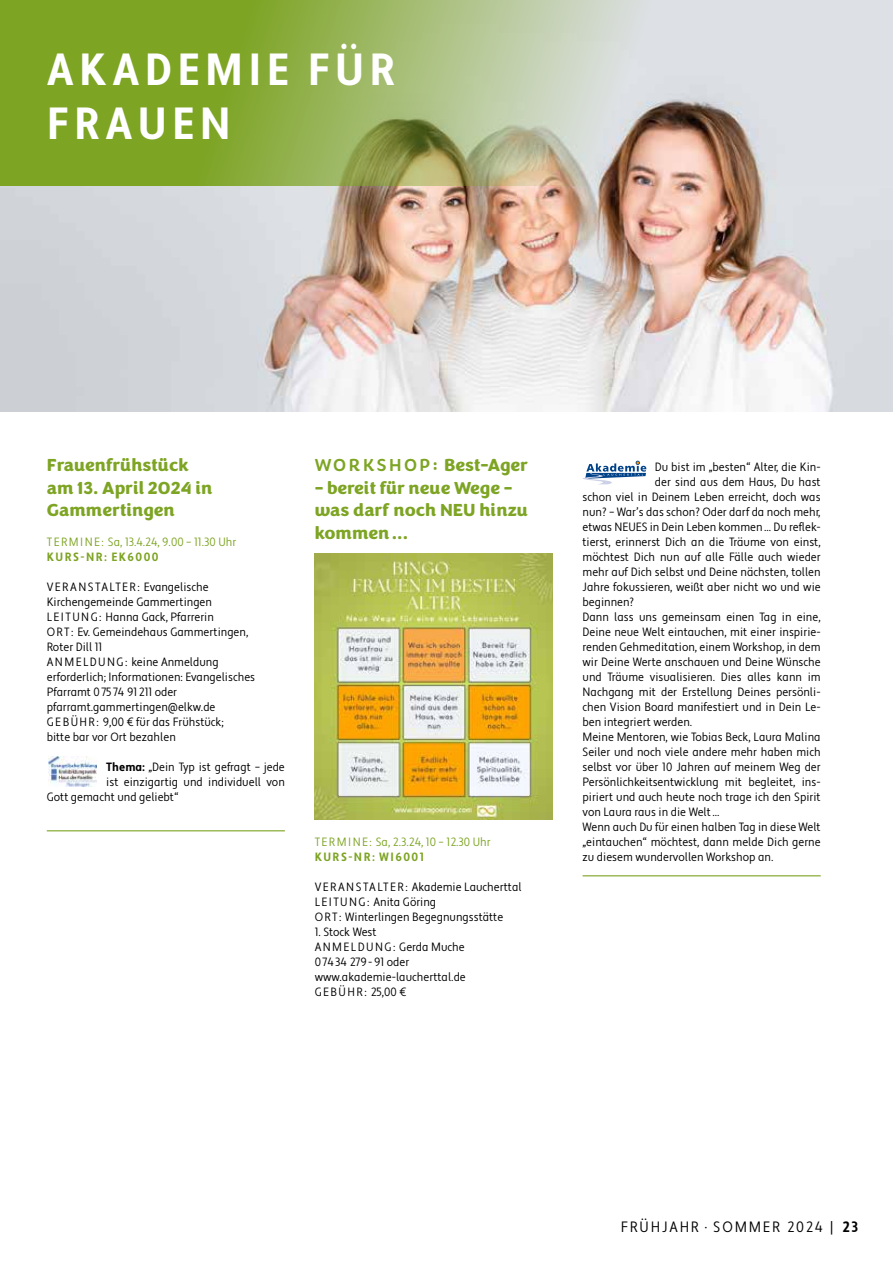
<style>
.page{position:relative;width:893px;height:1263px;background:#fff}
.page>*{position:absolute;margin:0;border:0;box-sizing:border-box;transform-origin:0 0}
.t1{font:700 condensed 45px/54px "Apertura";letter-spacing:.12em;color:#fff}
.t2{font:800 18px/22.5px "Congenial";color:#7da423}
.t3{font:500 18px "Congenial";letter-spacing:.12em;color:#7da423}
.t4{font:condensed 15px "Apertura";letter-spacing:.12em;color:#000}
.t5{font:condensed 12px/15px "Apertura";color:#000}
.t6{font:condensed 12px "Apertura";color:#7da423}
.t7{font:700 condensed 12px "Apertura";letter-spacing:.12em;color:#7da423}
.s1{font-weight:700}
.s2{font-weight:800}
</style>
<div class="page">
<img style="left:0;top:186px;width:893px;height:225px">
<svg style="left:0;top:0;width:893px;height:186px;background:#aaba7d"></svg>
<img style="left:48px;top:756px;width:48px;height:30px">
<hr style="left:47px;top:830px;width:238px;height:1px;background:#7da423">
<img style="left:315px;top:553px;width:238px;height:266px">
<svg style="left:583px;top:461px;width:63px;height:23px"></svg>
<hr style="left:583px;top:875px;width:238px;height:1px;background:#7da423">
<h1 class="t1" style="left:47px;top:44px;width:350px">AKADEMIE FÜR<br>FRAUEN</h1>
<h2 class="t2" style="left:47px;top:454px;width:167px">Frauenfrühstück am 13. April 2024 in<br>Gammertingen</h2>
<p class="t6" style="left:47px;top:535px;width:191px">TERMINE: Sa, 13.4.24, 9.00 – 11.30 Uhr</p>
<p class="t7" style="left:47px;top:550px;width:113px">KURS-NR: EK6000</p>
<p class="t5" style="left:47px;top:580px;width:210px">VERANSTALTER: Evangelische<br>Kirchengemeinde Gammertingen<br>LEITUNG: Hanna Gack, Pfarrerin<br>ORT: Ev. Gemeindehaus Gammertingen,<br>Roter Dill 11<br>ANMELDUNG: keine Anmeldung erforderlich; Informationen: Evangelisches<br>Pfarramt 075 74 91 211 oder pfarramt.gammertingen@elkw.de<br>GEBÜHR: 9,00 € für das Frühstück;<br>bitte bar vor Ort bezahlen</p>
<p class="t5" style="left:106px;top:760px;width:180px"><span class="s1">Thema:</span> „Dein Typ ist gefragt – jede</p>
<p class="t5" style="left:106px;top:775px;width:180px">ist einzigartig und individuell von</p>
<p class="t5" style="left:47px;top:790px;width:133px">Gott gemacht und geliebt“</p>
<h2 class="t3" style="left:315px;top:454px;width:215px">WORKSHOP: <span class="s2">Best-Ager</span></h2>
<h2 class="t2" style="left:315px;top:476px;width:215px">– bereit für neue Wege – was darf noch NEU hinzu kommen...</h2>
<p class="t6" style="left:315px;top:835px;width:178px">TERMINE: Sa, 2.3.24, 10 – 12.30 Uhr</p>
<p class="t7" style="left:315px;top:850px;width:111px">KURS-NR: WI6001</p>
<p class="t5" style="left:315px;top:880px;width:209px">VERANSTALTER: Akademie Laucherttal<br>LEITUNG: Anita Göring<br>ORT: Winterlingen Begegnungsstätte</p>
<p class="t5" style="left:315px;top:925px;width:153px">1. Stock West<br>ANMELDUNG: Gerda Muche<br>07434 279-91 oder www.akademie-laucherttal.de<br>GEBÜHR: 25,00 €</p>
<p class="t5" style="left:655px;top:460px;width:167px">Du bist im „besten“ Alter, die Kin-</p>
<p class="t5" style="left:655px;top:475px;width:167px">der sind aus dem Haus, Du hast</p>
<p class="t5" style="left:583px;top:490px;width:240px">schon viel in Deinem Leben erreicht, doch was</p>
<p class="t5" style="left:583px;top:505px;width:240px">nun? – War’s das schon? Oder darf da noch mehr,</p>
<p class="t5" style="left:583px;top:520px;width:240px">etwas NEUES in Dein Leben kommen... Du reflek-</p>
<p class="t5" style="left:583px;top:535px;width:240px">tierst, erinnerst Dich an die Träume von einst,</p>
<p class="t5" style="left:583px;top:550px;width:240px">möchtest Dich nun auf alle Fälle auch wieder</p>
<p class="t5" style="left:583px;top:565px;width:240px">mehr auf Dich selbst und Deine nächsten, tollen</p>
<p class="t5" style="left:583px;top:580px;width:240px">Jahre fokussieren, weißt aber nicht wo und wie</p>
<p class="t5" style="left:583px;top:595px;width:53px">beginnen?</p>
<p class="t5" style="left:583px;top:610px;width:240px">Dann lass uns gemeinsam einen Tag in eine,</p>
<p class="t5" style="left:583px;top:625px;width:240px">Deine neue Welt eintauchen, mit einer inspirie-</p>
<p class="t5" style="left:583px;top:640px;width:240px">renden Gehmeditation, einem Workshop, in dem</p>
<p class="t5" style="left:583px;top:655px;width:240px">wir Deine Werte anschauen und Deine Wünsche</p>
<p class="t5" style="left:583px;top:670px;width:240px">und Träume visualisieren. Dies alles kann im</p>
<p class="t5" style="left:583px;top:685px;width:240px">Nachgang mit der Erstellung Deines persönli-</p>
<p class="t5" style="left:583px;top:700px;width:240px">chen Vision Board manifestiert und in Dein Le-</p>
<p class="t5" style="left:583px;top:715px;width:111px">ben integriert werden.</p>
<p class="t5" style="left:583px;top:730px;width:240px">Meine Mentoren, wie Tobias Beck, Laura Malina</p>
<p class="t5" style="left:583px;top:745px;width:240px">Seiler und noch viele andere mehr haben mich</p>
<p class="t5" style="left:583px;top:760px;width:240px">selbst vor über 10 Jahren auf meinem Weg der</p>
<p class="t5" style="left:583px;top:775px;width:240px">Persönlichkeitsentwicklung mit begleitet, ins-</p>
<p class="t5" style="left:583px;top:790px;width:240px">piriert und auch heute noch trage ich den Spirit</p>
<p class="t5" style="left:583px;top:805px;width:138px">von Laura raus in die Welt...</p>
<p class="t5" style="left:583px;top:820px;width:240px">Wenn auch Du für einen halben Tag in diese Welt</p>
<p class="t5" style="left:583px;top:835px;width:240px">„eintauchen“ möchtest, dann melde Dich gerne</p>
<p class="t5" style="left:583px;top:850px;width:192px">zu diesem wundervollen Workshop an.</p>
<p class="t4" style="left:621px;top:1217px;width:239px">FRÜHJAHR · SOMMER 2024 | <span class="s1">23</span></p>
</div>
